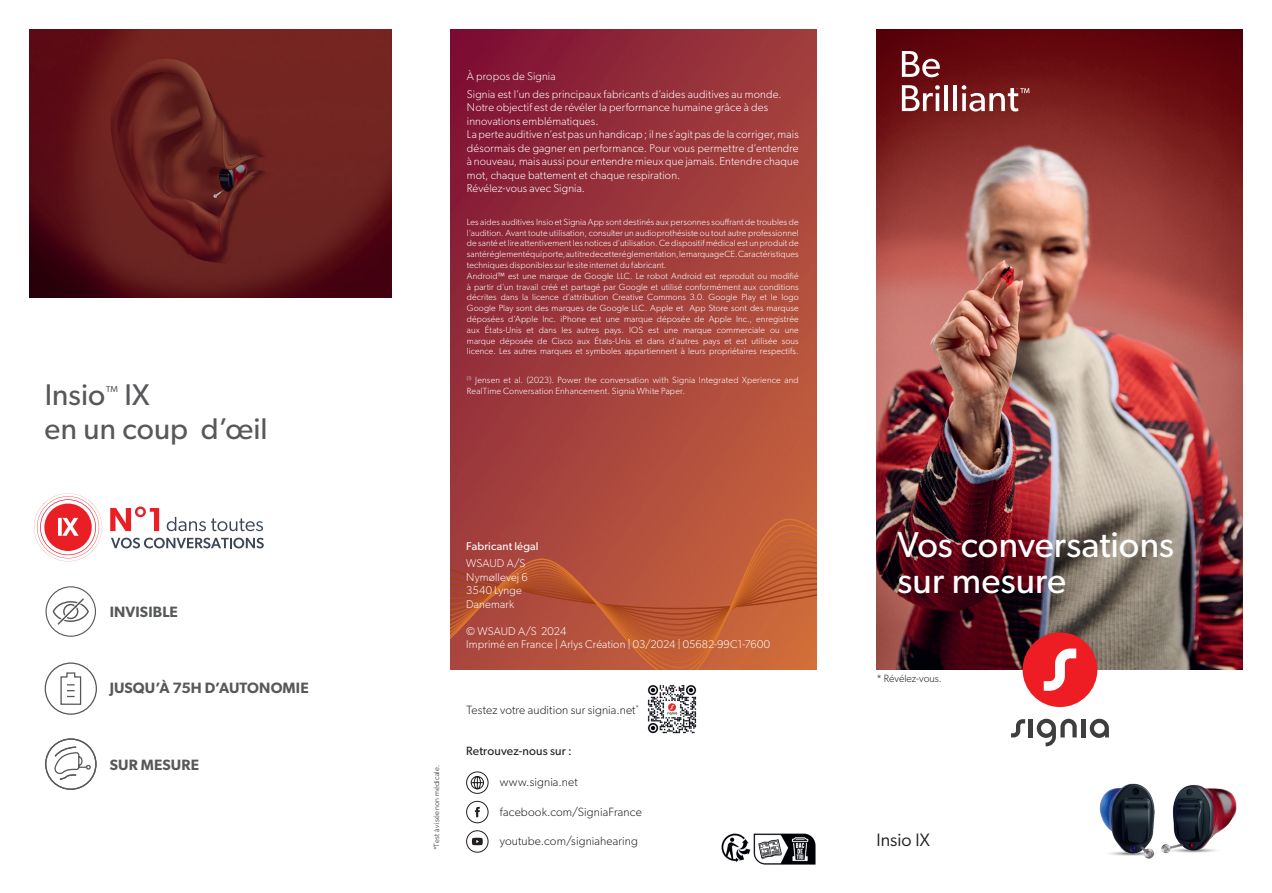
<style>
.page{position:relative;width:1272px;height:893px;background:#fff}
.page>*{position:absolute;margin:0;border:0;box-sizing:border-box;transform-origin:0 0}
.t1{font:36px/36px "Gibson";color:#fff}
.t2{font:30px/34.5px "Gibson";letter-spacing:.005em;color:#57585a}
.t3{font:18px "Gibson";letter-spacing:.005em;color:#231f20}
.t4{font:600 15px "Gibson";letter-spacing:.01em;color:#57585a}
.t5{font:300 12px "Gibson";letter-spacing:.01em;color:#231f20}
.t6{font:12px "Gibson";letter-spacing:.015em;color:#231f20}
.t7{font:300 11.25px/13.5px "Gibson";letter-spacing:.015em;color:#fff}
.t8{font:11.25px "Gibson";letter-spacing:.015em;color:#fff}
.t9{font:300 10.5px "Gibson";color:#231f20}
.t10{font:300 9px/10.8px "Gibson";letter-spacing:.01em;color:#fff}
.t11{font:8.7px "Gibson";color:#57585a}
.t12{font:300 7.5px "Gibson";letter-spacing:.025em;color:#231f20}
.t13{font:300 condensed 4.95px "American Typewriter";color:#fff}
</style>
<div class="page">
<img style="left:876px;top:30px;width:366px;height:640px">
<svg style="left:901px;top:51px;width:38px;height:26px"></svg>
<svg style="left:901px;top:85px;width:38px;height:26px"></svg>
<svg style="left:935px;top:93px;width:4px;height:18px"></svg>
<hr style="left:944px;top:85px;width:4px;height:26px;background:#fff">
<hr style="left:953px;top:85px;width:4px;height:26px;background:#fff">
<svg style="left:961px;top:85px;width:68px;height:26px"></svg>
<svg style="left:1036px;top:718px;width:40px;height:28px"></svg>
<svg style="left:1089px;top:718px;width:19px;height:20px"></svg>
<hr style="left:1081px;top:719px;width:4px;height:18px;background:#3e3e3f">
<hr style="left:1028px;top:719px;width:4px;height:18px;background:#3e3e3f">
<svg style="left:1011px;top:719px;width:14px;height:18px"></svg>
<div style="left:1022px;top:632px;width:75px;height:75px;background:#ee1d23;border-radius:50%"></div>
<svg style="left:1043px;top:649px;width:33px;height:42px"></svg>
<img style="left:451px;top:30px;width:365px;height:459px">
<svg style="left:451px;top:489px;width:365px;height:181px;background:#b75339"></svg>
<svg style="left:466px;top:771px;width:23px;height:23px"></svg>
<div style="left:466px;top:801px;width:22px;height:22px;border:1px solid #231f20;border-radius:50%"></div>
<svg style="left:475px;top:807px;width:5px;height:10px"></svg>
<div style="left:466px;top:830px;width:22px;height:22px;border:1px solid #231f20;border-radius:50%"></div>
<svg style="left:472px;top:838px;width:11px;height:7px"></svg>
<img style="left:647px;top:684px;width:50px;height:50px">
<img style="left:721px;top:833px;width:95px;height:32px">
<img style="left:1099px;top:783px;width:138px;height:76px">
<img style="left:30px;top:30px;width:361px;height:268px">
<div style="left:45px;top:662px;width:52px;height:53px;border:1px solid #57585a;border-radius:50%"></div>
<svg style="left:60px;top:672px;width:22px;height:33px"></svg>
<div style="left:46px;top:586px;width:50px;height:51px;border:1px solid #57585a;border-radius:50%"></div>
<svg style="left:53px;top:598px;width:36px;height:27px"></svg>
<svg style="left:45px;top:738px;width:52px;height:52px"></svg>
<div style="left:45px;top:738px;width:52px;height:52px;border:1px solid #57585a;border-radius:50%"></div>
<svg style="left:53px;top:746px;width:38px;height:34px"></svg>
<svg style="left:167px;top:517px;width:96px;height:14px"></svg>
<svg style="left:111px;top:538px;width:153px;height:10px"></svg>
<svg style="left:110px;top:506px;width:49px;height:25px"></svg>
<svg style="left:34px;top:493px;width:68px;height:68px"></svg>
<h2 class="t2" style="left:45px;top:377px;width:224px;text-indent:80px">IX<br>en un coup d’œil</h2>
<h2 class="t2" style="left:45px;top:377px;width:62px">Insio</h2>
<p class="t11" style="left:106px;top:384px;width:14px">TM</p>
<h3 class="t4" style="left:110px;top:603px;width:69px">INVISIBLE</h3>
<h3 class="t4" style="left:110px;top:679px;width:200px">JUSQU’À 75H D’AUTONOMIE</h3>
<h3 class="t4" style="left:110px;top:756px;width:91px">SUR MESURE</h3>
<p class="t7" style="left:467px;top:67px;width:316px;line-height:17.7px">À propos de Signia<br>Signia est l’un des principaux fabricants d’aides auditives au monde.</p>
<p class="t7" style="left:467px;top:100px;width:333px">Notre objectif est de révéler la performance humaine grâce à des innovations emblématiques.<br>La perte auditive n’est pas un handicap ; il ne s’agit pas de la corriger, mais désormais de gagner en performance. Pour vous permettre d’entendre à nouveau, mais aussi pour entendre mieux que jamais. Entendre chaque mot, chaque battement et chaque respiration.<br>Révélez-vous avec Signia.</p>
<p class="t10" style="left:467px;top:216px;width:333px">Les aides auditives Insio et Signia App sont destinés aux personnes souffrant de troubles de l’audition. Avant toute utilisation, consulter un audioprothésiste ou tout autre professionnel de santé et lire attentivement les notices d’utilisation. Ce dispositif médical est un produit de santé réglementé qui porte, au titre de cette réglementation, le marquage CE. Caractéristiques techniques disponibles sur le site internet du fabricant.<br>Android™ est une marque de Google LLC. Le robot Android est reproduit ou modifié à partir d’un travail créé et partagé par Google et utilisé conformément aux conditions décrites dans la licence d’attribution Creative Commons 3.0. Google Play et le logo Google Play sont des marques de Google LLC. Apple et App Store sont des marquse déposées d’Apple Inc. iPhone est une marque déposée de Apple Inc., enregistrée aux États-Unis et dans les autres pays. IOS est une marque commerciale ou une marque déposée de Cisco aux États-Unis et dans d’autres pays et est utilisée sous licence. Les autres marques et symboles appartiennent à leurs propriétaires respectifs.</p>
<p class="t10" style="left:467px;top:374px;width:333px"><sup>(1)</sup> Jensen et al. (2023). Power the conversation with Signia Integrated Xperience and<br>RealTime Conversation Enhancement. Signia White Paper.</p>
<p class="t12" style="left:432px;top:850px;width:87px;rotate:-90deg">*Test à visée non médicale.</p>
<p class="t8" style="left:466px;top:539px;width:74px">Fabricant légal</p>
<p class="t7" style="left:466px;top:557px;width:63px">WSAUD A/S<br>Nymøllevej 6<br>3540 Lynge<br>Danemark</p>
<p class="t7" style="left:466px;top:624px;width:305px">© WSAUD A/S 2024<br>Imprimé en France | Arlys Création | 03/2024 | 05682-99C1-7600</p>
<h3 class="t5" style="left:466px;top:702px;width:174px">Testez votre audition sur signia.net<sup>*</sup></h3>
<h3 class="t6" style="left:466px;top:743px;width:107px">Retrouvez-nous sur :</h3>
<h3 class="t5" style="left:500px;top:775px;width:79px">www.signia.net</h3>
<h3 class="t5" style="left:500px;top:804px;width:143px">facebook.com/SigniaFrance</h3>
<h3 class="t5" style="left:500px;top:834px;width:140px">youtube.com/signiahearing</h3>
<p class="t13" style="left:1016px;top:86px;width:3px">*</p>
<h1 class="t1" style="left:897px;top:526px;width:278px">Vos conversations sur mesure</h1>
<p class="t9" style="left:876px;top:672px;width:67px">* Révélez-vous.</p>
<h3 class="t3" style="left:876px;top:829px;width:55px">Insio IX</h3>
</div>
